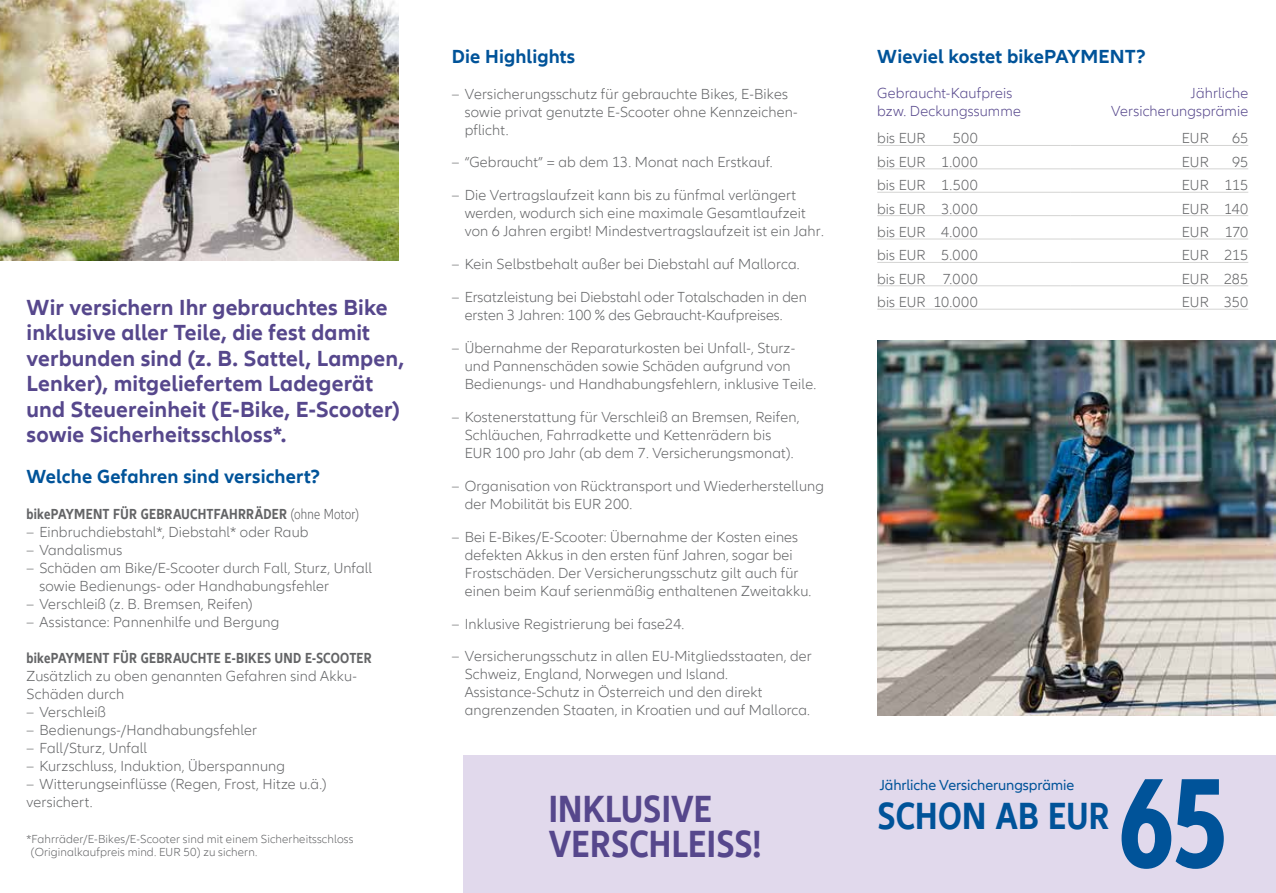
<style>
.page{position:relative;width:1276px;height:893px;background:#fff}
.page>*{position:absolute;margin:0;border:0;box-sizing:border-box;transform-origin:0 0}
.t1{font:700 condensed 132px "Allianz Neo";color:#005399}
.t2{font:700 condensed 39px/35.1px "Allianz Neo";letter-spacing:.005em;color:#56478c}
.t3{font:700 condensed 39px "Allianz Neo";letter-spacing:.01em;color:#005399}
.t4{font:700 22.5px/25.5px "Allianz Neo";letter-spacing:.005em;color:#56478c}
.t5{font:700 19.5px "Allianz Neo";letter-spacing:.005em;color:#005399}
.t6{font:300 15px/18px "Allianz Neo";letter-spacing:.01em;color:#636466}
.t7{font:700 condensed 15px "Allianz Neo";letter-spacing:.015em;color:#636466}
.t8{font:300 15px/18px "Allianz Neo";letter-spacing:.01em;color:#56478c}
.t9{font:15px "Allianz Neo";letter-spacing:-.005em;color:#005399}
.t10{font:300 12px/13.5px "Allianz Neo";letter-spacing:.01em;color:#636466}
.s1{font-weight:300}
</style>
<div class="page">
<img style="left:0;top:0;width:399px;height:261px">
<div style="left:463px;top:755px;width:813px;height:138px;background:#e1d9ec"></div>
<hr style="left:877px;top:145px;width:193px;height:1px;background:#d4d4d3">
<hr style="left:1070px;top:145px;width:178px;height:1px;background:#d4d4d3">
<hr style="left:877px;top:169px;width:193px;height:1px;background:#d4d4d3">
<hr style="left:1070px;top:169px;width:178px;height:1px;background:#d4d4d3">
<hr style="left:877px;top:192px;width:193px;height:1px;background:#d4d4d3">
<hr style="left:1070px;top:192px;width:178px;height:1px;background:#d4d4d3">
<hr style="left:877px;top:215px;width:193px;height:1px;background:#d4d4d3">
<hr style="left:1070px;top:215px;width:178px;height:1px;background:#d4d4d3">
<hr style="left:877px;top:239px;width:193px;height:1px;background:#d4d4d3">
<hr style="left:1070px;top:239px;width:178px;height:1px;background:#d4d4d3">
<hr style="left:877px;top:262px;width:193px;height:1px;background:#d4d4d3">
<hr style="left:1070px;top:262px;width:178px;height:1px;background:#d4d4d3">
<hr style="left:877px;top:286px;width:193px;height:1px;background:#d4d4d3">
<hr style="left:1070px;top:286px;width:178px;height:1px;background:#d4d4d3">
<hr style="left:877px;top:309px;width:193px;height:1px;background:#d4d4d3">
<hr style="left:1070px;top:309px;width:178px;height:1px;background:#d4d4d3">
<img style="left:877px;top:340px;width:399px;height:375px">
<h3 class="t4" style="left:27px;top:295px;width:379px">Wir versichern Ihr gebrauchtes Bike inklusive aller Teile, die fest damit verbunden sind (z. B. Sattel, Lampen, Lenker), mitgeliefertem Ladegerät und Steuereinheit (E-Bike, E-Scooter) sowie Sicherheitsschloss*.</h3>
<h3 class="t5" style="left:27px;top:465px;width:295px">Welche Gefahren sind versichert?</h3>
<p class="t7" style="left:27px;top:505px;width:334px">bikePAYMENT FÜR GEBRAUCHTFAHRRÄDER <span class="s1">(ohne Motor)</span></p>
<p class="t6" style="left:27px;top:523px;width:283px">– Einbruchdiebstahl*, Diebstahl* oder Raub</p>
<p class="t6" style="left:27px;top:541px;width:97px">– Vandalismus</p>
<p class="t6" style="left:39px;top:559px;width:334px;text-indent:-13px">– Schäden am Bike/E-Scooter durch Fall, Sturz, Unfall sowie Bedienungs- oder Handhabungsfehler</p>
<p class="t6" style="left:27px;top:595px;width:227px">– Verschleiß (z. B. Bremsen, Reifen)</p>
<p class="t6" style="left:27px;top:613px;width:254px">– Assistance: Pannenhilfe und Bergung</p>
<p class="t7" style="left:27px;top:649px;width:347px">bikePAYMENT FÜR GEBRAUCHTE E-BIKES UND E-SCOOTER</p>
<p class="t6" style="left:27px;top:667px;width:332px">Zusätzlich zu oben genannten Gefahren sind Akku-<br>Schäden durch</p>
<p class="t6" style="left:27px;top:703px;width:81px">– Verschleiß</p>
<p class="t6" style="left:27px;top:721px;width:232px">– Bedienungs-/Handhabungsfehler</p>
<p class="t6" style="left:27px;top:739px;width:122px">– Fall/Sturz, Unfall</p>
<p class="t6" style="left:27px;top:757px;width:260px">– Kurzschluss, Induktion, Überspannung</p>
<p class="t6" style="left:27px;top:775px;width:301px">– Witterungseinflüsse (Regen, Frost, Hitze u.ä.) versichert.</p>
<p class="t10" style="left:31px;top:832px;width:324px;text-indent:-4px">*Fahrräder/E-Bikes/E-Scooter sind mit einem Sicherheitsschloss (Originalkaufpreis mind. EUR 50) zu sichern.</p>
<h3 class="t5" style="left:452px;top:45px;width:125px">Die Highlights</h3>
<p class="t6" style="left:465px;top:85px;width:334px;text-indent:-13px">– Versicherungsschutz für gebrauchte Bikes, E-Bikes sowie privat genutzte E-Scooter ohne Kennzeichen&shy;pflicht.</p>
<p class="t6" style="left:452px;top:154px;width:322px">– “Gebraucht” = ab dem 13. Monat nach Erstkauf.</p>
<p class="t6" style="left:465px;top:187px;width:361px;text-indent:-13px">– Die Vertragslaufzeit kann bis zu fünfmal verlängert werden, wodurch sich eine maximale Gesamtlaufzeit von 6 Jahren ergibt! Mindestvertragslaufzeit ist ein Jahr.</p>
<p class="t6" style="left:452px;top:256px;width:349px">– Kein Selbstbehalt außer bei Diebstahl auf Mallorca.</p>
<p class="t6" style="left:465px;top:289px;width:344px;text-indent:-13px">– Ersatzleistung bei Diebstahl oder Totalschaden in den ersten 3 Jahren: 100 % des Gebraucht-Kaufpreises.</p>
<p class="t6" style="left:465px;top:339px;width:353px;text-indent:-13px">– Übernahme der Reparaturkosten bei Unfall-, Sturz&shy;und Pannenschäden sowie Schäden aufgrund von<br>Bedienungs- und Handhabungsfehlern, inklusive Teile.</p>
<p class="t6" style="left:465px;top:408px;width:336px;text-indent:-13px">– Kostenerstattung für Verschleiß an Bremsen, Reifen,<br>Schläuchen, Fahrradkette und Kettenrädern bis<br>EUR 100 pro Jahr (ab dem 7. Versicherungsmonat).</p>
<p class="t6" style="left:465px;top:477px;width:361px;text-indent:-13px">– Organisation von Rücktransport und Wiederherstellung der Mobilität bis EUR 200.</p>
<p class="t6" style="left:465px;top:528px;width:348px;text-indent:-13px">– Bei E-Bikes/E-Scooter: Übernahme der Kosten eines defekten Akkus in den ersten fünf Jahren, sogar bei Frostschäden. Der Versicherungsschutz gilt auch für einen beim Kauf serienmäßig enthaltenen Zweitakku.</p>
<p class="t6" style="left:452px;top:615px;width:234px">– Inklusive Registrierung bei fase24.</p>
<p class="t6" style="left:465px;top:648px;width:349px;text-indent:-13px">– Versicherungsschutz in allen EU-Mitgliedsstaaten, der Schweiz, England, Norwegen und Island.<br>Assistance-Schutz in Österreich und den direkt angrenzenden Staaten, in Kroatien und auf Mallorca.</p>
<h2 class="t2" style="left:549px;top:792px;width:214px">INKLUSIVE<br>VERSCHLEISS!</h2>
<h3 class="t5" style="left:877px;top:45px;width:270px">Wieviel kostet bikePAYMENT?</h3>
<p class="t8" style="left:877px;top:84px;width:145px">Gebraucht-Kaufpreis bzw. Deckungssumme</p>
<p class="t8" style="left:1111px;top:84px;width:139px;text-align:right">Jährliche<br>Versicherungsprämie</p>
<p class="t6" style="left:877px;top:130px;width:50px">bis EUR</p>
<p class="t6" style="left:953px;top:130px;width:26px">500</p>
<p class="t6" style="left:1181px;top:130px;width:29px">EUR</p>
<p class="t6" style="left:1232px;top:130px;width:18px">65</p>
<p class="t6" style="left:877px;top:153px;width:102px">bis EUR 1.000</p>
<p class="t6" style="left:1181px;top:153px;width:29px">EUR</p>
<p class="t6" style="left:1232px;top:153px;width:18px">95</p>
<p class="t6" style="left:877px;top:177px;width:102px">bis EUR 1.500</p>
<p class="t6" style="left:1181px;top:177px;width:68px">EUR 115</p>
<p class="t6" style="left:877px;top:200px;width:102px">bis EUR 3.000</p>
<p class="t6" style="left:1181px;top:200px;width:68px">EUR 140</p>
<p class="t6" style="left:877px;top:223px;width:102px">bis EUR 4.000</p>
<p class="t6" style="left:1181px;top:223px;width:68px">EUR 170</p>
<p class="t6" style="left:877px;top:247px;width:102px">bis EUR 5.000</p>
<p class="t6" style="left:1181px;top:247px;width:68px">EUR 215</p>
<p class="t6" style="left:877px;top:270px;width:102px">bis EUR 7.000</p>
<p class="t6" style="left:1181px;top:270px;width:68px">EUR 285</p>
<p class="t6" style="left:877px;top:293px;width:102px">bis EUR 10.000</p>
<p class="t6" style="left:1181px;top:293px;width:68px">EUR 350</p>
<p class="t9" style="left:879px;top:777px;width:196px">Jährliche Versicherungsprämie</p>
<h2 class="t3" style="left:877px;top:794px;width:234px">SCHON AB EUR</h2>
<h1 class="t1" style="left:1118px;top:747px;width:111px">65</h1>
</div>
